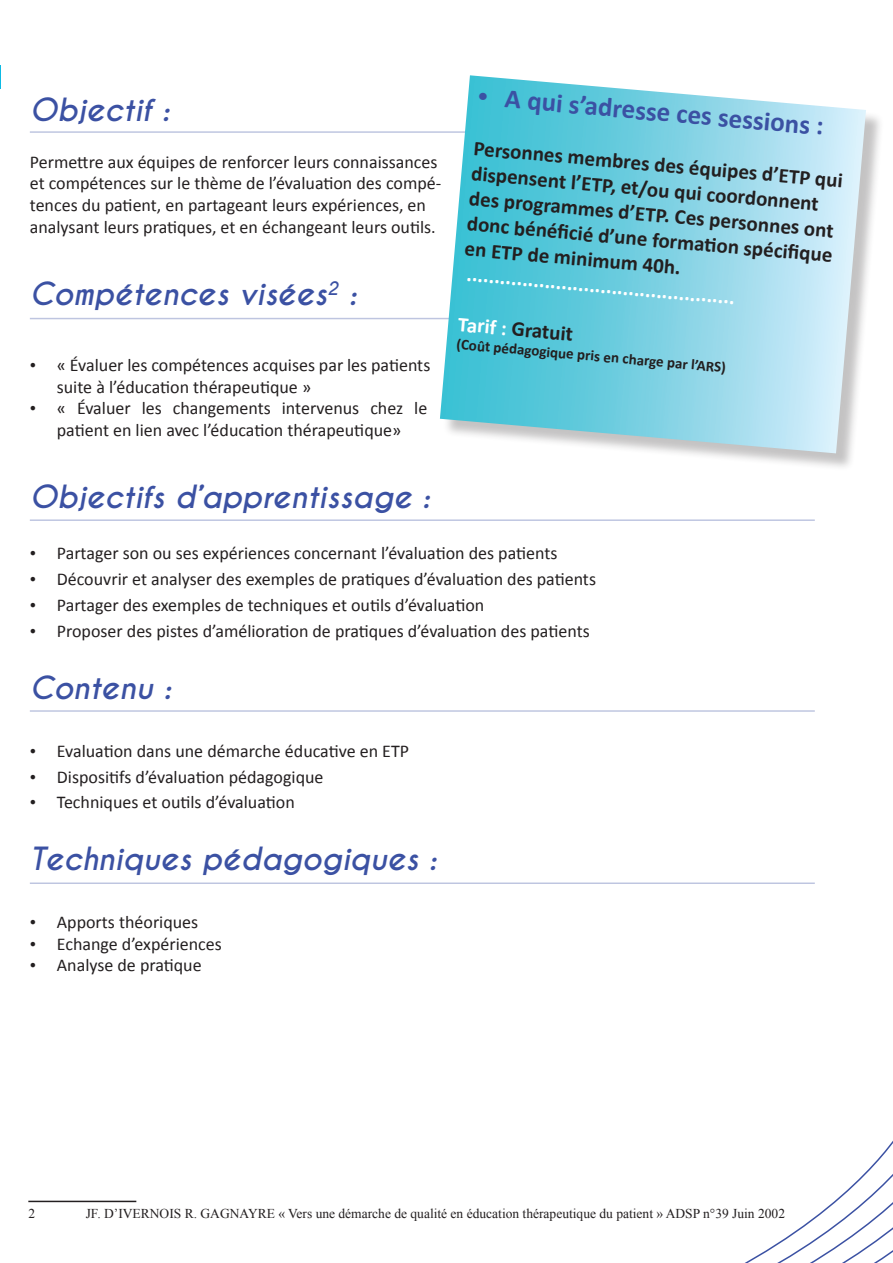
<style>
.page{position:relative;width:893px;height:1263px;background:#fff}
.page>*{position:absolute;margin:0;border:0;box-sizing:border-box;transform-origin:0 0}
.t1{font:italic 700 30px "Caviar Dreams";color:#3b51a3}
.t2{font:700 27px "Calibri";color:#3b51a3}
.t3{font:700 21px/25.2px "Calibri";color:#231f20}
.t4{font:700 21px "Calibri";color:#fff}
.t5{font:18px/21.6px "Calibri";color:#231f20}
.t6{font:700 15px "Calibri";color:#231f20}
.t7{font:13.5px "Times New Roman";color:#231f20}
.s1{font-family:"Times New Roman"}
.s2{color:#fff}
</style>
<div class="page">
<svg style="left:28px;top:1141px;width:865px;height:122px"></svg>
<hr style="left:30px;top:710px;width:785px;height:2px;background:#3b51a3">
<hr style="left:30px;top:882px;width:785px;height:2px;background:#3b51a3">
<hr style="left:28px;top:1201px;width:108px;height:1px;background:#231f20">
<hr style="left:30px;top:131px;width:464px;height:2px;background:#3b51a3">
<hr style="left:30px;top:318px;width:785px;height:1px;background:#3b51a3">
<hr style="left:30px;top:519px;width:785px;height:2px;background:#3b51a3">
<div style="left:442px;top:78px;width:442px;height:393px;background:#231f20;opacity:.27"></div>
<svg style="left:440px;top:75px;width:426px;height:378px;background:#8fd7e5"></svg>
<svg style="left:0;top:65px;width:1px;height:23px"></svg>
<h1 class="t1" style="left:30px;top:92px;width:141px">Objectif :</h1>
<p class="t5" style="left:30px;top:151px;width:413px">Permettre aux équipes de renforcer leurs connaissances et compétences sur le thème de l’évaluation des compé&shy;tences du patient, en partageant leurs expériences, en analysant leurs pratiques, et en échangeant leurs outils.</p>
<h1 class="t1" style="left:30px;top:275px;width:328px">Compétences visées<sup>2</sup> :</h1>
<p class="t5" style="left:57px;top:354px;width:375px;text-indent:-27px"><span class="s1">•</span> « Évaluer les compétences acquises par les patients suite à l’éducation thérapeutique »</p>
<p class="t5" style="left:30px;top:398px;width:399px;text-align:center"><span class="s1">•</span> « Évaluer les changements intervenus chez le patient en lien avec l’éducation thérapeutique»</p>
<h2 class="t2" style="left:480px;top:79px;width:348px;rotate:5deg"><span class="s1">•</span> A qui s’adresse ces sessions :</h2>
<p class="t3" style="left:475px;top:136px;width:372px;rotate:5deg">Personnes membres des équipes d’ETP qui dispensent l’ETP, et/ou qui coordonnent des programmes d’ETP. Ces personnes ont donc bénéfi cié d’une formati on spécifi que en ETP de minimum 40h.</p>
<p class="t4" style="left:468px;top:261px;width:271px;rotate:5deg">................................................</p>
<p class="t3" style="left:459px;top:311px;width:117px;rotate:5deg"><span class="s2">Tarif :</span> Gratuit</p>
<p class="t6" style="left:457px;top:334px;width:272px;rotate:5deg">(Coût pédagogique pris en charge par l’ARS)</p>
<h1 class="t1" style="left:30px;top:479px;width:402px">Objectifs d’apprentissage :</h1>
<p class="t5" style="left:30px;top:542px;width:529px"><span class="s1">•</span> Partager son ou ses expériences concernant l’évaluation des patients</p>
<p class="t5" style="left:30px;top:568px;width:568px"><span class="s1">•</span> Découvrir et analyser des exemples de pratiques d’évaluation des patients</p>
<p class="t5" style="left:30px;top:594px;width:456px"><span class="s1">•</span> Partager des exemples de techniques et outils d’évaluation</p>
<p class="t5" style="left:30px;top:620px;width:561px"><span class="s1">•</span> Proposer des pistes d’amélioration de pratiques d’évaluation des patients</p>
<h1 class="t1" style="left:30px;top:669px;width:143px">Contenu :</h1>
<p class="t5" style="left:30px;top:740px;width:381px"><span class="s1">•</span> Evaluation dans une démarche éducative en ETP</p>
<p class="t5" style="left:30px;top:766px;width:295px"><span class="s1">•</span> Dispositifs d’évaluation pédagogique</p>
<p class="t5" style="left:30px;top:792px;width:266px"><span class="s1">•</span> Techniques et outils d’évaluation</p>
<h1 class="t1" style="left:30px;top:841px;width:408px">Techniques pédagogiques :</h1>
<p class="t5" style="left:30px;top:911px;width:170px"><span class="s1">•</span> Apports théoriques</p>
<p class="t5" style="left:30px;top:933px;width:194px"><span class="s1">•</span> Echange d’expériences</p>
<p class="t5" style="left:30px;top:954px;width:173px"><span class="s1">•</span> Analyse de pratique</p>
<p class="t7" style="left:28px;top:1204px;width:8px">2</p>
<p class="t7" style="left:86px;top:1204px;width:701px">JF. D’IVERNOIS R. GAGNAYRE « Vers une démarche de qualité en éducation thérapeutique du patient » ADSP n°39 Juin 2002</p>
</div>
